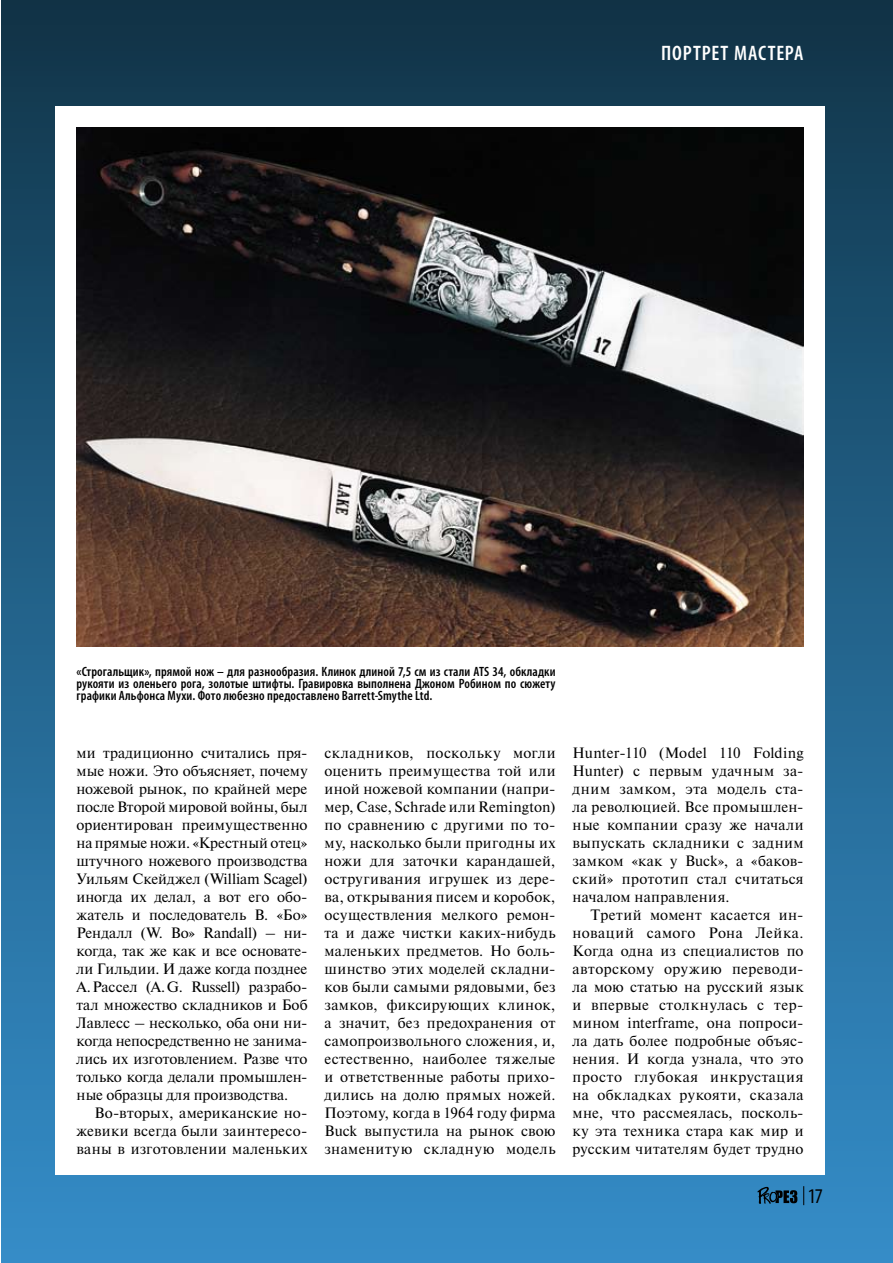
<style>
.page{position:relative;width:893px;height:1263px;background:#fff}
.page>*{position:absolute;margin:0;border:0;box-sizing:border-box;transform-origin:0 0}
.t1{font:600 condensed 21px "Myriad Pro";letter-spacing:.04em;color:#fff}
.t2{font:condensed 21px "Myriad Pro";color:#000}
.t3{font:15px/18px "Newton C";letter-spacing:.02em;color:#000;text-align:justify}
.t4{font:600 condensed 13.5px/12px "Myriad Pro";letter-spacing:.01em;color:#000;text-align:justify}
</style>
<div class="page">
<div style="left:2px;top:0;width:891px;height:1263px;background:linear-gradient(to bottom,#10364a,#358fcb)"></div>
<div style="left:55px;top:106px;width:770px;height:1069px;background:#fff"></div>
<svg style="left:757px;top:1187px;width:40px;height:17px"></svg>
<svg style="left:803px;top:1186px;width:1px;height:19px"></svg>
<img style="left:77px;top:128px;width:727px;height:518px">
<h1 class="t1" style="left:661px;top:40px;width:144px">портрет мастера</h1>
<p class="t4" style="left:77px;top:666px;width:481px">«Строгальщик», прямой нож – для разнообразия. Клинок длиной 7,5 см из стали ATS 34, обкладки рукояти из оленьего рога, золотые штифты. Гравировка выполнена Джоном Робином по сюжету графики Альфонса Мухи. Фото любезно предоставлено Barrett-Smythe Ltd.</p>
<p class="t3" style="left:76px;top:743px;width:233px">ми традиционно считались пря&shy;мые ножи. Это объясняет, почему ножевой рынок, по крайней мере после Второй мировой войны, был ориентирован преимущественно на прямые ножи. «Крестный отец» штучного ножевого производства Уильям Скейджел (William Scagel) иногда их делал, а вот его обо&shy;жатель и последователь В. «Бо» Рендалл (W. Bo» Randall) – ни&shy;когда, так же как и все основате&shy;ли Гильдии. И даже когда позднее А.Рассел (A.G. Russell) разрабо&shy;тал множество складников и Боб Лавлесс – несколько, оба они ни&shy;когда непосредственно не занима&shy;лись их изготовлением. Разве что только когда делали промышлен&shy;ные образцы для производства.</p>
<p class="t3" style="left:76px;top:1103px;width:233px;text-indent:18px">Во-вторых, американские но&shy;жевики всегда были заинтересо&shy;ваны в изготовлении маленьких</p>
<p class="t3" style="left:325px;top:743px;width:233px">складников, поскольку могли оценить преимущества той или иной ножевой компании (напри&shy;мер, Case, Schrade или Remington) по сравнению с другими по то&shy;му, насколько были пригодны их ножи для заточки карандашей, остругивания игрушек из дере&shy;ва, открывания писем и коробок, осуществления мелкого ремон&shy;та и даже чистки каких-нибудь маленьких предметов. Но боль&shy;шинство этих моделей складни&shy;ков были самыми рядовыми, без замков, фиксирующих клинок, а значит, без предохранения от самопроизвольного сложения, и, естественно, наиболее тяжелые и ответственные работы прихо&shy;дились на долю прямых ножей.<br>Поэтому, когда в 1964 году фирма Buck выпустила на рынок свою знаменитую складную модель</p>
<p class="t3" style="left:573px;top:743px;width:233px">Hunter-110 (Model 110 Folding Hunter) с первым удачным за&shy;дним замком, эта модель ста&shy;ла революцией. Все промышлен&shy;ные компании сразу же начали выпускать складники с задним замком «как у Buck», а «баков&shy;ский» прототип стал считаться началом направления.</p>
<p class="t3" style="left:573px;top:905px;width:233px;text-indent:18px">Третий момент касается ин&shy;новаций самого Рона Лейка.<br>Когда одна из специалистов по авторскому оружию переводи&shy;ла мою статью на русский язык и впервые столкнулась с тер&shy;мином interframe, она попроси&shy;ла дать более подробные объяс&shy;нения. И когда узнала, что это просто глубокая инкрустация на обкладках рукояти, сказала мне, что рассмеялась, посколь&shy;ку эта техника стара как мир и русским читателям будет трудно</p>
<h1 class="t2" style="left:808px;top:1183px;width:17px">17</h1>
</div>
